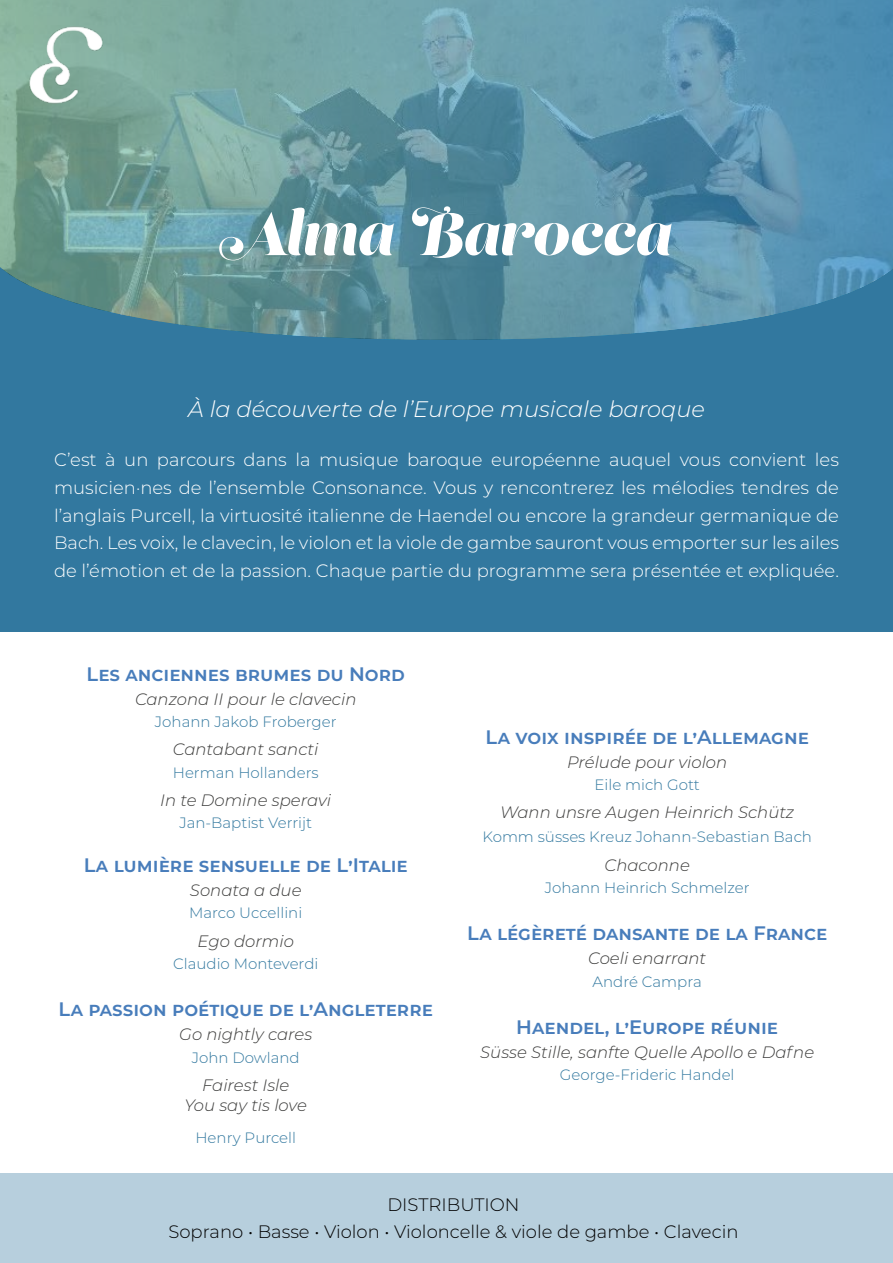
<style>
.page{position:relative;width:893px;height:1263px;background:#fff}
.page>*{position:absolute;margin:0;border:0;box-sizing:border-box;transform-origin:0 0}
.t1{font:60px "Lust Script";color:#fff}
.t2{font:italic 300 22.5px "Montserrat";color:#fff}
.t3{font:600 19.5px "Montserrat";color:#487dbb}
.t4{font:300 18px/27.6px "Montserrat";color:#fff;text-align:justify}
.t5{font:300 18px/26.5px "Montserrat";color:#000;text-align:center}
.t6{font:italic 300 16.5px/19.8px "Montserrat";color:#3c3c3b;text-align:center}
.t7{font:300 15px "Montserrat";color:#32789f}
</style>
<div class="page">
<div style="left:0;top:261px;width:893px;height:370px;background:#32789f"></div>
<svg style="left:0;top:0;width:893px;height:340px"></svg>
<img style="left:19px;top:24px;width:94px;height:83px">
<div style="left:0;top:1174px;width:893px;height:89px;background:#b7cfdd"></div>
<h1 class="t1" style="left:221px;top:196px;width:453px">Alma Barocca</h1>
<p class="t2" style="left:188px;top:394px;width:518px">À la découverte de l’Europe musicale baroque</p>
<p class="t4" style="left:54px;top:446px;width:787px">C’est à un parcours dans la musique baroque européenne auquel vous convient les musicien·nes de l’ensemble Consonance. Vous y rencontrerez les mélodies tendres de l’anglais Purcell, la virtuosité italienne de Haendel ou encore la grandeur germanique de Bach. Les voix, le clavecin, le violon et la viole de gambe sauront vous emporter sur les ailes de l’émotion et de la passion. Chaque partie du programme sera présentée et expliquée.</p>
<p class="t3" style="left:87px;top:660px;width:320px">Les anciennes brumes du Nord</p>
<p class="t6" style="left:135px;top:688px;width:223px">Canzona II pour le clavecin</p>
<p class="t7" style="left:155px;top:711px;width:183px">Johann Jakob Froberger</p>
<p class="t6" style="left:173px;top:739px;width:147px">Cantabant sancti</p>
<p class="t7" style="left:173px;top:762px;width:147px">Herman Hollanders</p>
<p class="t6" style="left:160px;top:790px;width:172px">In te Domine speravi</p>
<p class="t7" style="left:179px;top:813px;width:134px">Jan-Baptist Verrijt</p>
<p class="t3" style="left:84px;top:851px;width:326px">La lumière sensuelle de L’Italie</p>
<p class="t6" style="left:190px;top:880px;width:113px">Sonata a due</p>
<p class="t7" style="left:189px;top:903px;width:115px">Marco Uccellini</p>
<p class="t6" style="left:198px;top:930px;width:98px">Ego dormio</p>
<p class="t7" style="left:173px;top:953px;width:147px">Claudio Monteverdi</p>
<p class="t3" style="left:58px;top:995px;width:376px">La passion poétique de l’Angleterre</p>
<p class="t6" style="left:179px;top:1024px;width:134px">Go nightly cares</p>
<p class="t7" style="left:192px;top:1047px;width:109px">John Dowland</p>
<p class="t6" style="left:185px;top:1075px;width:124px">Fairest Isle<br>You say tis love</p>
<p class="t7" style="left:195px;top:1128px;width:102px">Henry Purcell</p>
<p class="t3" style="left:486px;top:723px;width:325px">La voix inspirée de l’Allemagne</p>
<p class="t6" style="left:567px;top:751px;width:162px">Prélude pour violon</p>
<p class="t7" style="left:595px;top:774px;width:107px">Eile mich Gott</p>
<p class="t6" style="left:500px;top:802px;width:295px">Wann unsre Augen Heinrich Schütz</p>
<p class="t7" style="left:482px;top:827px;width:331px">Komm süsses Kreuz Johann-Sebastian Bach</p>
<p class="t6" style="left:604px;top:854px;width:87px">Chaconne</p>
<p class="t7" style="left:545px;top:877px;width:207px">Johann Heinrich Schmelzer</p>
<p class="t3" style="left:467px;top:919px;width:362px">La légèreté dansante de la France</p>
<p class="t6" style="left:588px;top:948px;width:119px">Coeli enarrant</p>
<p class="t7" style="left:593px;top:971px;width:111px">André Campra</p>
<p class="t3" style="left:516px;top:1013px;width:263px">Haendel, l’Europe réunie</p>
<p class="t6" style="left:480px;top:1042px;width:335px">Süsse Stille, sanfte Quelle Apollo e Dafne</p>
<p class="t7" style="left:560px;top:1065px;width:176px">George-Frideric Handel</p>
<p class="t5" style="left:168px;top:1191px;width:571px">DISTRIBUTION<br>Soprano • Basse • Violon • Violoncelle &amp; viole de gambe • Clavecin</p>
</div>
